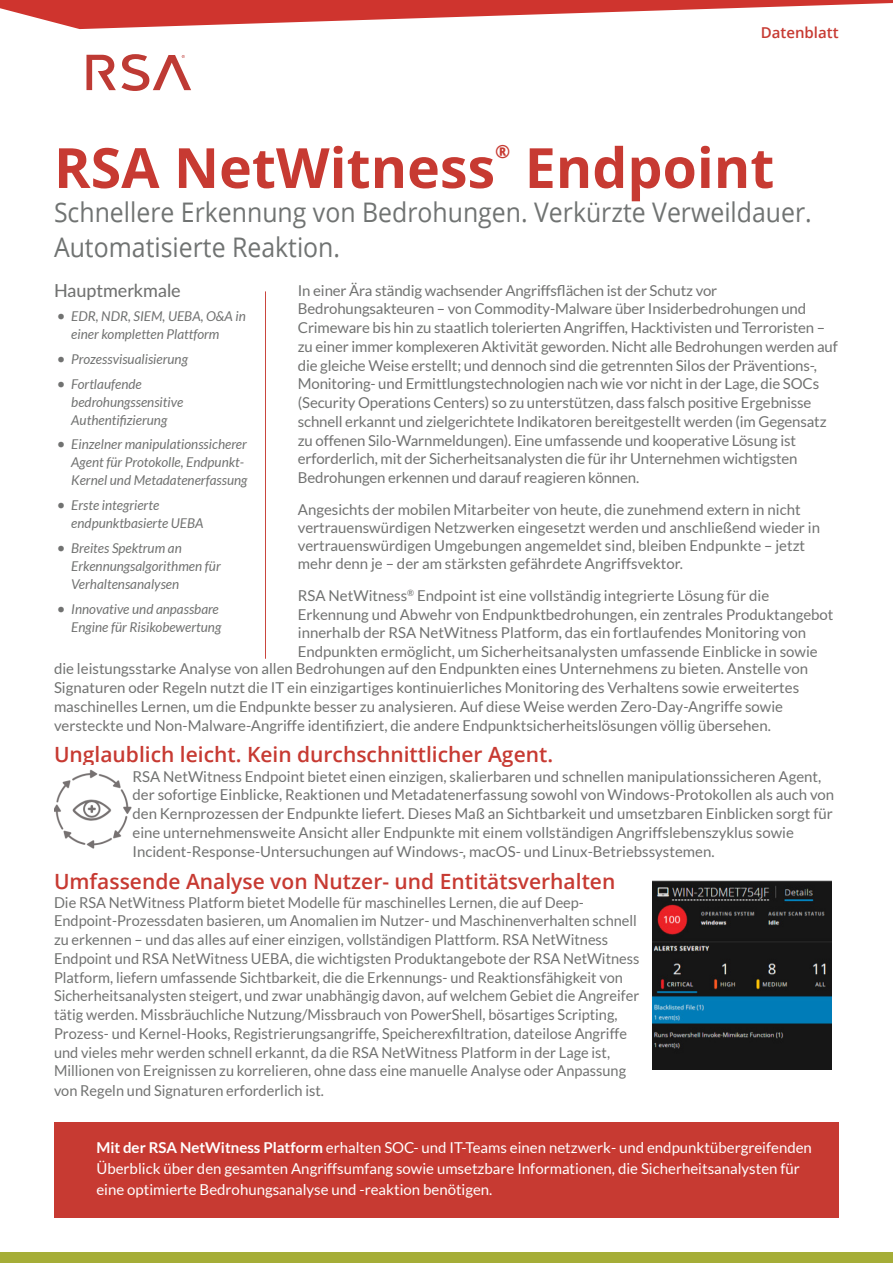
<style>
.page{position:relative;width:893px;height:1263px;background:#fff}
.page>*{position:absolute;margin:0;border:0;box-sizing:border-box;transform-origin:0 0}
.Document_Type{font:700 55.5px "Open Sans";color:#c73a32}
.Document_Type-2{font:27px/34.5px "Open Sans";color:#707372;scale:.92 1}
.Body_Paragraph{font:600 21px "Open Sans";color:#c73a32}
.Body_Red_Subhead{font:600 21px "Open Sans";color:#c73a32}
.Document_Type-3{font:700 18.3px "Open Sans";color:#c73a32}
.Body_Gray_Subhead{font:500 18px "Lato";color:#717271}
.Body_Paragraph-2{font:15px/18.8px "Lato";color:#717271}
.Body_Gray_Subhead-2{font:15px/21px "Lato";color:#fff}
.t1{font:600 15px "Open Sans";color:#c73a32}
.t2{font:italic 13.5px/18px "Lato";color:#717271}
.s1{font-style:normal;font-size:15px}
.s2{font-weight:700}
</style>
<div class="page">
<svg style="left:86px;top:54px;width:105px;height:37px"></svg>
<div style="left:0;top:1252px;width:893px;height:11px;background:#a5ad37"></div>
<svg style="left:0;top:0;width:893px;height:29px"></svg>
<div style="left:54px;top:1122px;width:785px;height:96px;background:#c73a32"></div>
<hr style="left:265px;top:291px;width:1px;height:368px;background:#c73a32">
<img style="left:54px;top:769px;width:78px;height:80px">
<img style="left:653px;top:880px;width:178px;height:189px">
<p class="t1" style="left:761px;top:22px;width:79px">Datenblatt</p>
<p class="Document_Type" style="left:54px;top:129px;width:443px">RSA NetWitness</p>
<p class="Document_Type-3" style="left:495px;top:138px;width:17px">®</p>
<p class="Document_Type" style="left:525px;top:129px;width:251px">Endpoint</p>
<p class="Document_Type-2" style="left:54px;top:195px;width:825px">Schnellere Erkennung von Bedrohungen. Verkürzte Verweildauer.<br>Automatisierte Reaktion.</p>
<p class="Body_Gray_Subhead" style="left:54px;top:277px;width:128px">Hauptmerkmale</p>
<p class="t2" style="left:71px;top:308px;width:176px;text-indent:-15px"><span class="s1">•</span> EDR, NDR, SIEM, UEBA, O&amp;A in einer kompletten Plattform</p>
<p class="t2" style="left:57px;top:350px;width:133px"><span class="s1">•</span> Prozessvisualisierung</p>
<p class="t2" style="left:71px;top:375px;width:114px;text-indent:-15px"><span class="s1">•</span> Fortlaufende bedrohungssensitive<br>Authentifizierung</p>
<p class="t2" style="left:71px;top:436px;width:178px;text-indent:-15px"><span class="s1">•</span> Einzelner manipulationssicherer<br>Agent für Protokolle, Endpunkt-<br>Kernel und Metadatenerfassung</p>
<p class="t2" style="left:71px;top:497px;width:134px;text-indent:-15px"><span class="s1">•</span> Erste integrierte endpunktbasierte UEBA</p>
<p class="t2" style="left:71px;top:539px;width:151px;text-indent:-15px"><span class="s1">•</span> Breites Spektrum an<br>Erkennungsalgorithmen für<br>Verhaltensanalysen</p>
<p class="t2" style="left:57px;top:600px;width:166px;text-align:right"><span class="s1">•</span> Innovative und anpassbare<br>Engine für Risikobewertung</p>
<p class="Body_Paragraph-2" style="left:298px;top:281px;width:541px">In einer Ära ständig wachsender Angriffsflächen ist der Schutz vor Bedrohungsakteuren – von Commodity-Malware über Insiderbedrohungen und Crimeware bis hin zu staatlich tolerierten Angriffen, Hacktivisten und Terroristen – zu einer immer komplexeren Aktivität geworden. Nicht alle Bedrohungen werden auf die gleiche Weise erstellt; und dennoch sind die getrennten Silos der Präventions-, Monitoring- und Ermittlungstechnologien nach wie vor nicht in der Lage, die SOCs (Security Operations Centers) so zu unterstützen, dass falsch positive Ergebnisse schnell erkannt und zielgerichtete Indikatoren bereitgestellt werden (im Gegensatz zu offenen Silo-Warnmeldungen). Eine umfassende und kooperative Lösung ist erforderlich, mit der Sicherheitsanalysten die für ihr Unternehmen wichtigsten Bedrohungen erkennen und darauf reagieren können.</p>
<p class="Body_Paragraph-2" style="left:298px;top:500px;width:524px;line-height:18px">Angesichts der mobilen Mitarbeiter von heute, die zunehmend extern in nicht vertrauenswürdigen Netzwerken eingesetzt werden und anschließend wieder in vertrauenswürdigen Umgebungen angemeldet sind, bleiben Endpunkte – jetzt mehr denn je – der am stärksten gefährdete Angriffsvektor.</p>
<p class="Body_Paragraph-2" style="left:298px;top:586px;width:537px">RSA NetWitness<sup>®</sup> Endpoint ist eine vollständig integrierte Lösung für die Erkennung und Abwehr von Endpunktbedrohungen, ein zentrales Produktangebot innerhalb der RSA NetWitness Platform, das ein fortlaufendes Monitoring von Endpunkten ermöglicht, um Sicherheitsanalysten umfassende Einblicke in sowie</p>
<p class="Body_Paragraph-2" style="left:54px;top:659px;width:755px">die leistungsstarke Analyse von allen Bedrohungen auf den Endpunkten eines Unternehmens zu bieten. Anstelle von Signaturen oder Regeln nutzt die IT ein einzigartiges kontinuierliches Monitoring des Verhaltens sowie erweitertes maschinelles Lernen, um die Endpunkte besser zu analysieren. Auf diese Weise werden Zero-Day-Angriffe sowie versteckte und Non-Malware-Angriffe identifiziert, die andere Endpunktsicherheitslösungen völlig übersehen.</p>
<p class="Body_Red_Subhead" style="left:54px;top:740px;width:501px">Unglaublich leicht. Kein durchschnittlicher Agent.</p>
<p class="Body_Paragraph-2" style="left:132px;top:767px;width:703px">RSA NetWitness Endpoint bietet einen einzigen, skalierbaren und schnellen manipulationssicheren Agent, der sofortige Einblicke, Reaktionen und Metadatenerfassung sowohl von Windows-Protokollen als auch von den Kernprozessen der Endpunkte liefert. Dieses Maß an Sichtbarkeit und umsetzbaren Einblicken sorgt für eine unternehmensweite Ansicht aller Endpunkte mit einem vollständigen Angriffslebenszyklus sowie Incident-Response-Untersuchungen auf Windows-, macOS- und Linux-Betriebssystemen.</p>
<p class="Body_Paragraph" style="left:54px;top:867px;width:563px">Umfassende Analyse von Nutzer- und Entitätsverhalten</p>
<p class="Body_Paragraph-2" style="left:54px;top:893px;width:587px">Die RSA NetWitness Platform bietet Modelle für maschinelles Lernen, die auf Deep-Endpoint-Prozessdaten basieren, um Anomalien im Nutzer- und Maschinenverhalten schnell zu erkennen – und das alles auf einer einzigen, vollständigen Plattform. RSA NetWitness Endpoint und RSA NetWitness UEBA, die wichtigsten Produktangebote der RSA NetWitness Platform, liefern umfassende Sichtbarkeit, die die Erkennungs- und Reaktionsfähigkeit von Sicherheitsanalysten steigert, und zwar unabhängig davon, auf welchem Gebiet die Angreifer tätig werden. Missbräuchliche Nutzung/Missbrauch von PowerShell, bösartiges Scripting, Prozess- und Kernel-Hooks, Registrierungsangriffe, Speicherexfiltration, dateilose Angriffe und vieles mehr werden schnell erkannt, da die RSA NetWitness Platform in der Lage ist, Millionen von Ereignissen zu korrelieren, ohne dass eine manuelle Analyse oder Anpassung von Regeln und Signaturen erforderlich ist.</p>
<p class="Body_Gray_Subhead-2" style="left:96px;top:1137px;width:717px"><span class="s2">Mit der RSA NetWitness Platform</span> erhalten SOC- und IT-Teams einen netzwerk- und endpunktübergreifenden<br>Überblick über den gesamten Angriffsumfang sowie umsetzbare Informationen, die Sicherheitsanalysten für eine optimierte Bedrohungsanalyse und -reaktion benötigen.</p>
</div>
